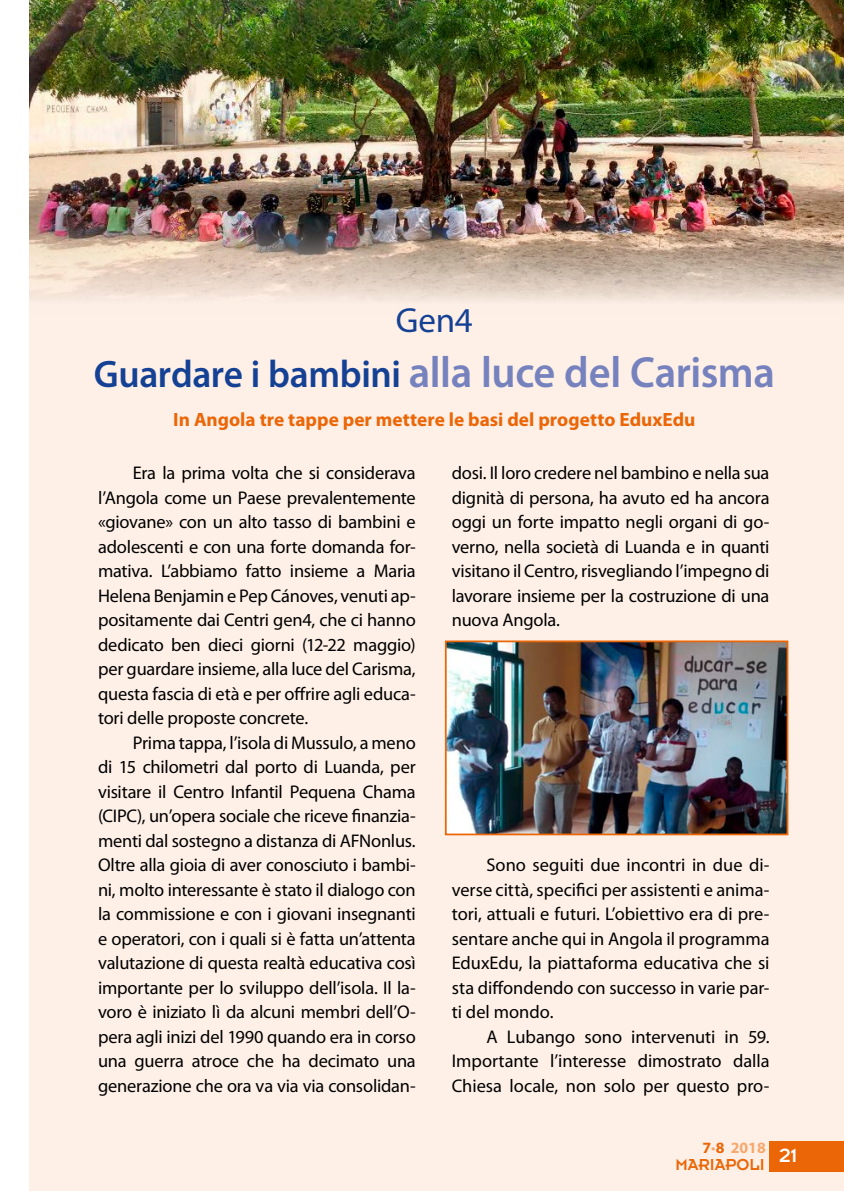
<style>
.page{position:relative;width:844px;height:1191px;background:#fff}
.page>*{position:absolute;margin:0;border:0;box-sizing:border-box;transform-origin:0 0}
.t1{font:600 43.75px "Myriad Pro";letter-spacing:-.01em;color:#7682be}
.t2{font:35px "Myriad Pro";color:#144194}
.t3{font:21px "Insignia LT Std";color:#fff}
.t4{font:700 19.25px "Myriad Pro";color:#eb6606}
.t5{font:18.38px/24.5px "Myriad Pro";letter-spacing:-.01em;color:#000;text-align:justify}
.t6{font:17.5px "Insignia LT Std";color:#eb6606}
.t7{font:700 15.75px "Myriad Pro";color:#f6a86d}
.s1{font-size:38.5px;color:#144194}
.s2{color:#eb6606}
.s3{font-weight:400}
</style>
<div class="page">
<div style="left:30px;top:0;width:813px;height:1191px;background:#fef0e7"></div>
<img style="left:30px;top:0;width:813px;height:301px">
<img style="left:448px;top:643px;width:337px;height:189px">
<div style="left:445px;top:640px;width:343px;height:195px;border:2px solid #eb6606"></div>
<div style="left:769px;top:1140px;width:74px;height:31px;background:#eb6606"></div>
<h2 class="t2" style="left:396px;top:298px;width:79px">Gen4</h2>
<h1 class="t1" style="left:94px;top:344px;width:682px"><span class="s1">Guardare i bambini</span> alla luce del Carisma</h1>
<p class="t4" style="left:173px;top:407px;width:523px">In Angola tre tappe per mettere le basi del progetto EduxEdu</p>
<p class="t5" style="left:451px;top:460px;width:319px">dosi. Il loro credere nel bambino e nella sua dignità di persona, ha avuto ed ha ancora oggi un forte impatto negli organi di go&shy;verno, nella società di Luanda e in quanti visitano il Centro, risvegliando l’impegno di lavorare insieme per la costruzione di una nuova Angola.</p>
<p class="t5" style="left:98px;top:460px;width:319px;text-indent:35px">Era la prima volta che si considerava l’Angola come un Paese prevalentemente «giovane» con un alto tasso di bambini e adolescenti e con una forte domanda for&shy;mativa. L’abbiamo fatto insieme a Maria Helena Benjamin e Pep Cánoves, venuti ap&shy;positamente dai Centri gen4, che ci hanno dedicato ben dieci giorni (12-22 maggio) per guardare insieme, alla luce del Carisma, questa fascia di età e per offrire agli educa&shy;tori delle proposte concrete.</p>
<p class="t5" style="left:98px;top:730px;width:319px;text-indent:35px">Prima tappa, l’isola di Mussulo, a meno di 15 chilometri dal porto di Luanda, per visitare il Centro Infantil Pequena Chama (CIPC), un’opera sociale che riceve finanzia&shy;menti dal sostegno a distanza di AFNonlus.<br>Oltre alla gioia di aver conosciuto i bambi&shy;ni, molto interessante è stato il dialogo con la commissione e con i giovani insegnanti e operatori, con i quali si è fatta un’attenta valutazione di questa realtà educativa così importante per lo sviluppo dell’isola. Il la&shy;voro è iniziato lì da alcuni membri dell’O&shy;pera agli inizi del 1990 quando era in corso una guerra atroce che ha decimato una generazione che ora va via via consolidan-</p>
<p class="t5" style="left:451px;top:852px;width:319px;text-indent:35px">Sono seguiti due incontri in due di&shy;verse città, specifici per assistenti e anima&shy;tori, attuali e futuri. L’obiettivo era di pre&shy;sentare anche qui in Angola il programma EduxEdu, la piattaforma educativa che si sta diffondendo con successo in varie par&shy;ti del mondo.</p>
<p class="t5" style="left:451px;top:1024px;width:319px;text-indent:35px">A Lubango sono intervenuti in 59.<br>Importante l’interesse dimostrato dalla Chiesa locale, non solo per questo pro-</p>
<p class="t7" style="left:702px;top:1137px;width:65px"><span class="s2">7</span><span class="s3">•</span><span class="s2">8</span> 2018</p>
<p class="t6" style="left:675px;top:1155px;width:91px">MARIAPOLI</p>
<p class="t3" style="left:779px;top:1145px;width:20px">21</p>
</div>
